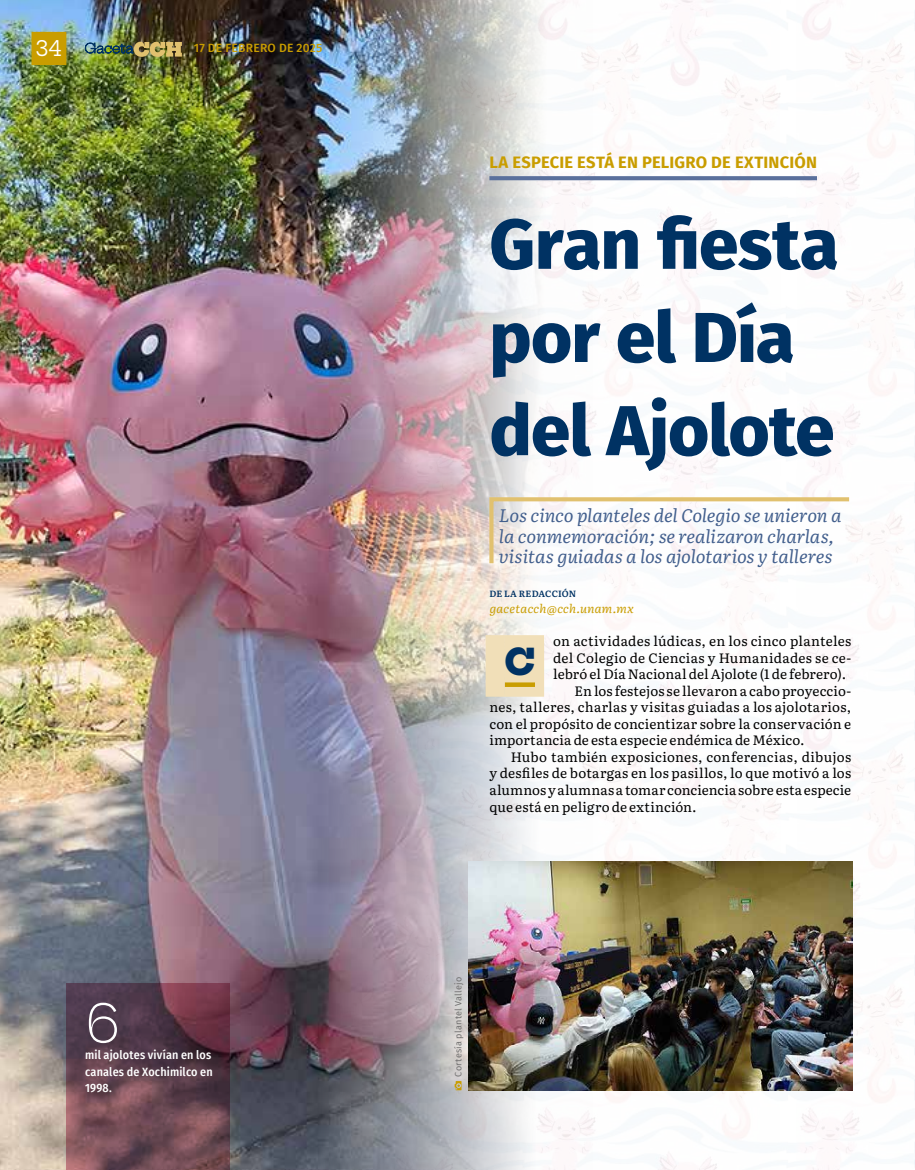
<style>
.page{position:relative;width:915px;height:1170px;background:#fff}
.page>*{position:absolute;margin:0;border:0;box-sizing:border-box;transform-origin:0 0}
.t1{font:800 70.5px/93.2px "Fira Sans";letter-spacing:-.01em;color:#003263}
.t2{font:300 52.5px "Hepta Slab";color:#fff}
.t3{font:800 35.7px "Hepta Slab";color:#003263}
.t4{font:21px "Hepta Slab";color:#fff}
.t5{font:italic 18px/20.7px "Literata 18 pt";color:#425f8d}
.t6{font:700 16.5px "Fira Sans";letter-spacing:.01em;color:#c99d00}
.t7{font:13.5px "Literata 18 pt";letter-spacing:.015em;color:#000}
.t8{font:500 12px/16.5px "Fira Sans Condensed";letter-spacing:.015em;color:#fff}
.t9{font:italic 12px "Literata 18 pt";color:#c99d00}
.t10{font:500 12px "Fira Sans";letter-spacing:.02em;color:#c99d00}
.t11{font:9px "Fira Sans";letter-spacing:.025em;color:#706f6f}
.t12{font:600 9px "Literata 18 pt";letter-spacing:.01em;color:#003263}
</style>
<div class="page">
<img style="left:592px;top:0;width:323px;height:1169px">
<img style="left:0;top:0;width:592px;height:1169px">
<svg style="left:67px;top:983px;width:163px;height:186px;background:#64424e"></svg>
<img style="left:468px;top:861px;width:384px;height:229px">
<svg style="left:489px;top:176px;width:327px;height:4px"></svg>
<svg style="left:487px;top:495px;width:365px;height:72px"></svg>
<div style="left:485px;top:635px;width:19px;height:61px;background:#f1dfb8"></div>
<div style="left:504px;top:635px;width:31px;height:61px;background:#f1dfb8"></div>
<div style="left:535px;top:635px;width:9px;height:61px;background:#f1dfb8"></div>
<div style="left:504px;top:682px;width:31px;height:5px;background:#c99d00"></div>
<svg style="left:454px;top:1080px;width:7px;height:10px"></svg>
<img style="left:85px;top:34px;width:97px;height:23px">
<div style="left:31px;top:32px;width:35px;height:33px;background:#c99d00"></div>
<h3 class="t4" style="left:36px;top:31px;width:28px">34</h3>
<p class="t10" style="left:194px;top:39px;width:130px">17 DE FEBRERO DE 2025</p>
<h2 class="t2" style="left:85px;top:978px;width:36px">6</h2>
<p class="t8" style="left:85px;top:1046px;width:129px">mil ajolotes vivían en los canales de Xochimilco en<br>1998.</p>
<p class="t6" style="left:489px;top:148px;width:329px">LA ESPECIE ESTÁ EN PELIGRO DE EXTINCIÓN</p>
<h1 class="t1" style="left:489px;top:192px;width:350px">Gran fiesta por el Día del Ajolote</h1>
<h3 class="t5" style="left:498px;top:503px;width:346px">Los cinco planteles del Colegio se unieron a la conmemoración; se realizaron charlas, visitas guiadas a los ajolotarios y talleres</h3>
<p class="t12" style="left:489px;top:586px;width:88px">DE LA REDACCIÓN</p>
<p class="t9" style="left:489px;top:599px;width:147px">gacetacch@cch.unam.mx</p>
<h3 class="t3" style="left:504px;top:631px;width:32px">C</h3>
<p class="t7" style="left:553px;top:631px;width:299px">on actividades lúdicas, en los cinco planteles</p>
<p class="t7" style="left:553px;top:647px;width:299px">del Colegio de Ciencias y Humanidades se ce-</p>
<p class="t7" style="left:553px;top:664px;width:294px">lebró el Día Nacional del Ajolote (1 de febrero).</p>
<p class="t7" style="left:574px;top:680px;width:278px">En los festejos se llevaron a cabo proyeccio-</p>
<p class="t7" style="left:489px;top:697px;width:363px">nes, talleres, charlas y visitas guiadas a los ajolotarios,</p>
<p class="t7" style="left:489px;top:713px;width:363px">con el propósito de concientizar sobre la conservación e</p>
<p class="t7" style="left:489px;top:730px;width:316px">importancia de esta especie endémica de México.</p>
<p class="t7" style="left:510px;top:746px;width:342px">Hubo también exposiciones, conferencias, dibujos</p>
<p class="t7" style="left:489px;top:763px;width:363px">y desfiles de botargas en los pasillos, lo que motivó a los</p>
<p class="t7" style="left:489px;top:779px;width:363px">alumnos y alumnas a tomar conciencia sobre esta especie</p>
<p class="t7" style="left:489px;top:796px;width:209px">que está en peligro de extinción.</p>
<p class="t11" style="left:451px;top:1076px;width:101px;rotate:-90deg">Cortesía plantel Vallejo</p>
</div>
